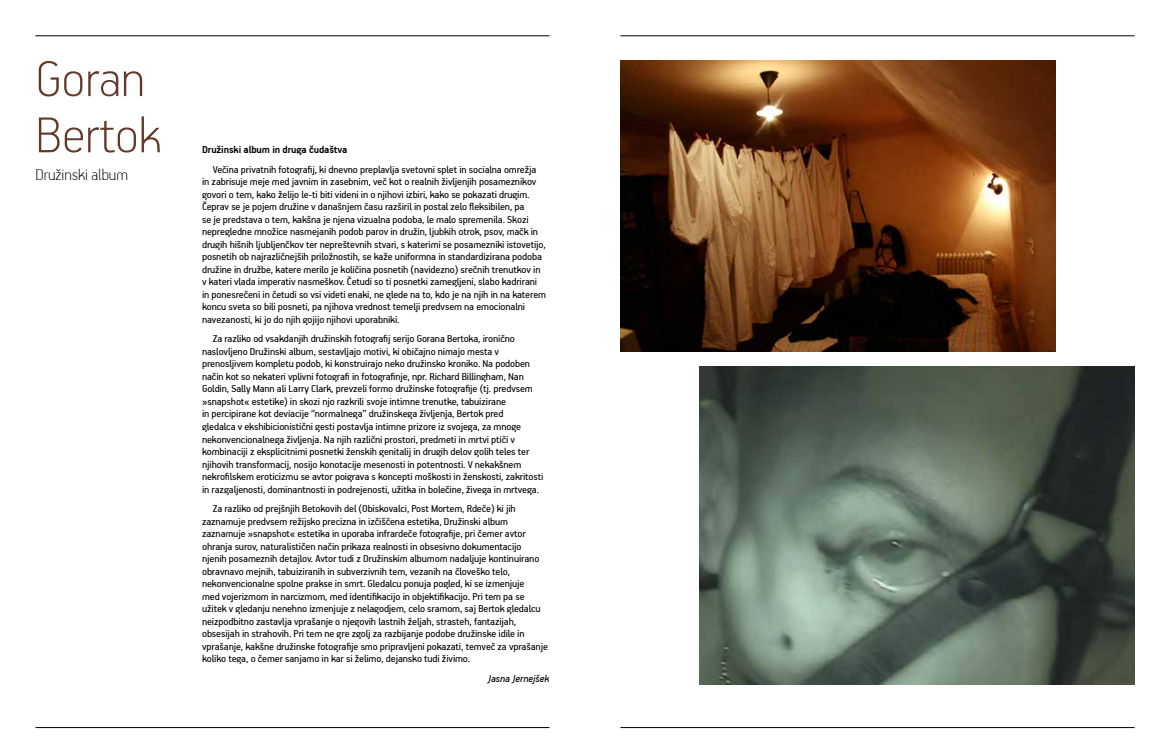
<style>
.page{position:relative;width:1170px;height:745px;background:#fff}
.page>*{position:absolute;margin:0;border:0;box-sizing:border-box;transform-origin:0 0}
.t1{font:100 56.25px/56.1px "PF Handbook Pro";color:#63392b}
.t2{font:100 17.5px "PF Handbook Pro";color:#000}
.t3{font:11.25px/12.5px "PF Handbook Pro";letter-spacing:-.01em;color:#000}
.t4{font:700 11.25px "PF Handbook Pro";letter-spacing:-.01em;color:#000}
.t5{font:italic 11.25px "PF Handbook Pro";letter-spacing:-.01em;color:#000}
</style>
<div class="page">
<hr style="left:35px;top:35px;width:514px;height:1px;background:#000">
<hr style="left:35px;top:726px;width:514px;height:1px;background:#000">
<hr style="left:620px;top:35px;width:514px;height:1px;background:#000">
<hr style="left:620px;top:726px;width:514px;height:1px;background:#000">
<img style="left:699px;top:366px;width:435px;height:318px">
<img style="left:620px;top:61px;width:435px;height:290px">
<h1 class="t1" style="left:35px;top:48px;width:127px">Goran<br>Bertok</h1>
<h2 class="t2" style="left:35px;top:164px;width:94px">Družinski album</h2>
<p class="t4" style="left:202px;top:143px;width:147px">Družinski album in druga čudaštva</p>
<p class="t3" style="left:202px;top:162px;width:345px;text-indent:11px">Večina privatnih fotografij, ki dnevno preplavlja svetovni splet in socialna omrežja in zabrisuje meje med javnim in zasebnim, več kot o realnih življenjih posameznikov govori o tem, kako želijo le-ti biti videni in o njihovi izbiri, kako se pokazati drugim.<br>Čeprav se je pojem družine v današnjem času razširil in postal zelo fleksibilen, pa<br>se je predstava o tem, kakšna je njena vizualna podoba, le malo spremenila. Skozi nepregledne množice nasmejanih podob parov in družin, ljubkih otrok, psov, mačk in drugih hišnih ljubljenčkov ter nepreštevnih stvari, s katerimi se posamezniki istovetijo, posnetih ob najrazličnejših priložnostih, se kaže uniformna in standardizirana podoba družine in družbe, katere merilo je količina posnetih (navidezno) srečnih trenutkov in v kateri vlada imperativ nasmeškov. Četudi so ti posnetki zamegljeni, slabo kadrirani in ponesrečeni in četudi so vsi videti enaki, ne glede na to, kdo je na njih in na katerem koncu sveta so bili posneti, pa njihova vrednost temelji predvsem na emocionalni navezanosti, ki jo do njih gojijo njihovi uporabniki.</p>
<p class="t3" style="left:202px;top:332px;width:343px;text-indent:11px">Za razliko od vsakdanjih družinskih fotografij serijo Gorana Bertoka, ironično naslovljeno Družinski album, sestavljajo motivi, ki običajno nimajo mesta v prenosljivem kompletu podob, ki konstruirajo neko družinsko kroniko. Na podoben način kot so nekateri vplivni fotografi in fotografinje, npr. Richard Billingham, Nan Goldin, Sally Mann ali Larry Clark, prevzeli formo družinske fotografije (tj. predvsem »snapshot« estetike) in skozi njo razkrili svoje intimne trenutke, tabuizirane<br>in percipirane kot deviacije ‘’normalnega’’ družinskega življenja, Bertok pred<br>gledalca v ekshibicionistični gesti postavlja intimne prizore iz svojega, za mnoge nekonvencionalnega življenja. Na njih različni prostori, predmeti in mrtvi ptiči v kombinaciji z eksplicitnimi posnetki ženskih genitalij in drugih delov golih teles ter njihovih transformacij, nosijo konotacije mesenosti in potentnosti. V nekakšnem nekrofilskem eroticizmu se avtor poigrava s koncepti moškosti in ženskosti, zakritosti in razgaljenosti, dominantnosti in podrejenosti, užitka in bolečine, živega in mrtvega.</p>
<p class="t3" style="left:202px;top:501px;width:347px;text-indent:11px">Za razliko od prejšnjih Betokovih del (Obiskovalci, Post Mortem, Rdeče) ki jih zaznamuje predvsem režijsko precizna in izčiščena estetika, Družinski album zaznamuje »snapshot« estetika in uporaba infrardeče fotografije, pri čemer avtor ohranja surov, naturalističen način prikaza realnosti in obsesivno dokumentacijo njenih posameznih detajlov. Avtor tudi z Družinskim albumom nadaljuje kontinuirano obravnavo mejnih, tabuiziranih in subverzivnih tem, vezanih na človeško telo, nekonvencionalne spolne prakse in smrt. Gledalcu ponuja pogled, ki se izmenjuje<br>med vojerizmom in narcizmom, med identifikacijo in objektifikacijo. Pri tem pa se užitek v gledanju nenehno izmenjuje z nelagodjem, celo sramom, saj Bertok gledalcu neizpodbitno zastavlja vprašanje o njegovih lastnih željah, strasteh, fantazijah, obsesijah in strahovih. Pri tem ne gre zgolj za razbijanje podobe družinske idile in vprašanje, kakšne družinske fotografije smo pripravljeni pokazati, temveč za vprašanje koliko tega, o čemer sanjamo in kar si želimo, dejansko tudi živimo.</p>
<p class="t5" style="left:488px;top:671px;width:63px">Jasna Jernejšek</p>
</div>
